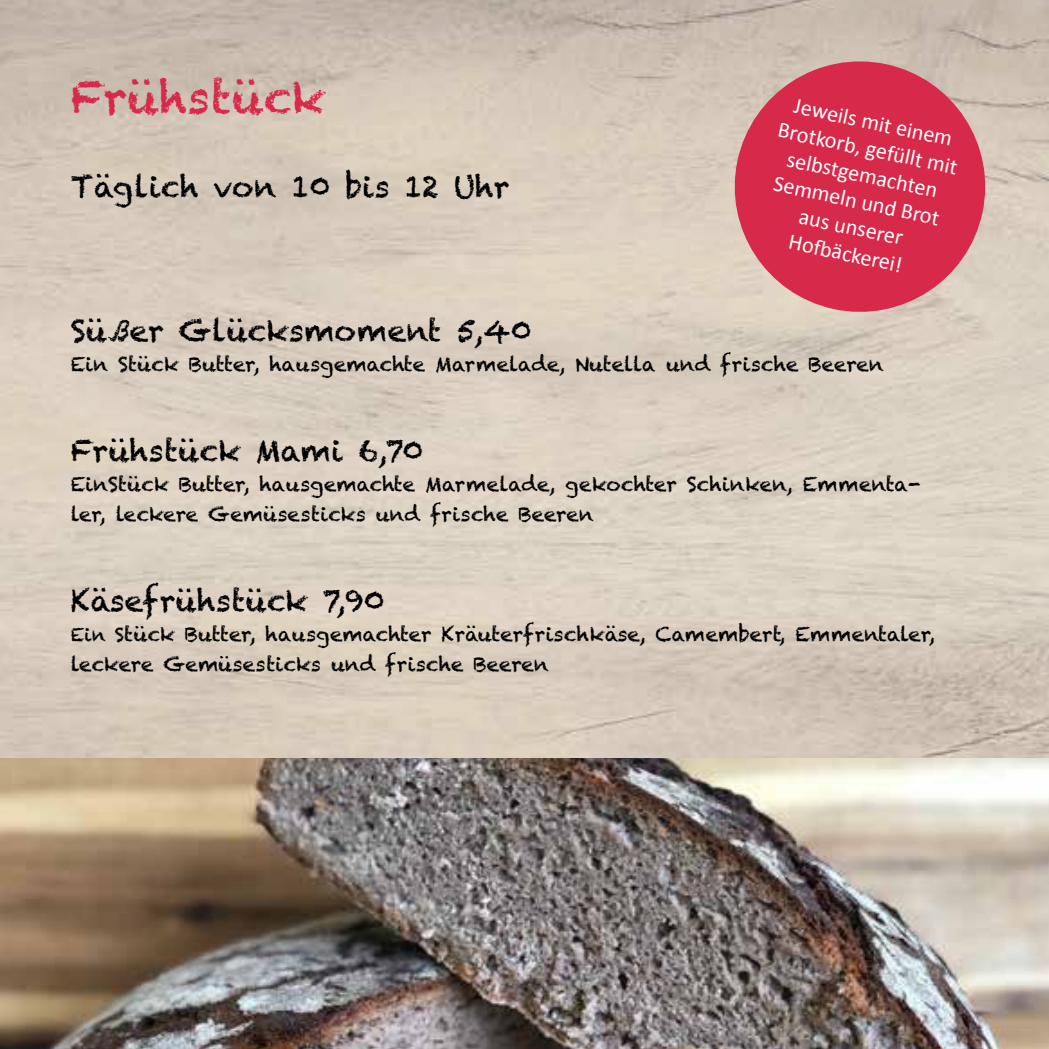
<style>
.page{position:relative;width:1049px;height:1049px;background:#fff}
.page>*{position:absolute;margin:0;border:0;box-sizing:border-box;transform-origin:0 0}
.t1{font:45px "Chalkduster";color:#d7294a}
.t2{font:30px "Chalkduster";color:#000}
.t3{font:22.25px/26.8px "Calibri";color:#fff;text-align:center}
.t4{font:20px/30px "Chalkduster";color:#000}
.s1{font-size:18.75px}
</style>
<div class="page">
<svg style="left:723px;top:50px;width:274px;height:273px;background:#d66070"></svg>
<img style="left:0;top:758px;width:1049px;height:291px">
<h1 class="t1" style="left:71px;top:71px;width:256px">Frühstück</h1>
<h2 class="t2" style="left:71px;top:169px;width:440px">Täglich von 10 bis 12 Uhr</h2>
<p class="t3" style="left:787px;top:89px;width:184px;rotate:12deg">Jeweils mit einem<br>Brotkorb, gefüllt mit selbstgemachten<br>Semmeln und Brot aus unserer<br>Hofb äckerei!</p>
<h2 class="t2" style="left:71px;top:313px;width:462px">Süßer Glücksmoment 5,40</h2>
<p class="t4" style="left:71px;top:349px;width:814px">Ein Stück Butter, hausgemachte Marmelade, Nutella und frische Beeren</p>
<h2 class="t2" style="left:71px;top:433px;width:354px">Frühstück Mami 6,70</h2>
<p class="t4" style="left:71px;top:469px;width:851px">EinStück Butter, hausgemachte Marmelade, gekochter Schinken, Emmenta&shy;ler, leckere Gemüsesticks und frische Beeren</p>
<h2 class="t2" style="left:71px;top:583px;width:315px">Käsefrühstück 7,90</h2>
<p class="t4" style="left:71px;top:619px;width:866px"><span class="s1">Ein S</span>tück Butter, hausgemachter Kräuterfrischkäse, Camembert, Emmentaler, leckere Gemüsesticks und frische Beeren</p>
</div>
